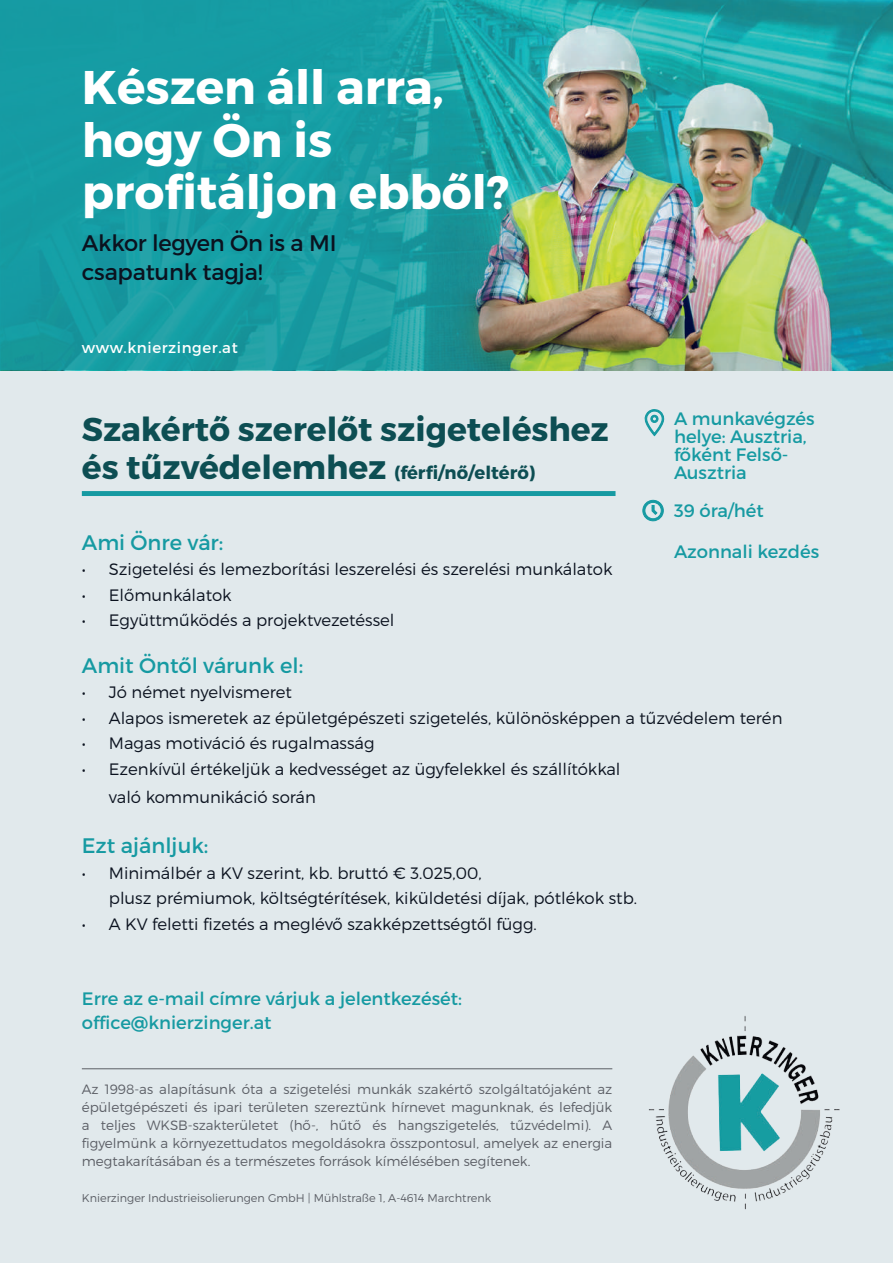
<style>
.page{position:relative;width:893px;height:1263px;background:#e1e9ec}
.page>*{position:absolute;margin:0;border:0;box-sizing:border-box;transform-origin:0 0}
.t1{font:700 47.25px/52.5px "Montserrat";color:#fff}
.t2{font:700 33px "Montserrat";color:#0d4e53}
.t3{font:22.5px/28.5px "Montserrat";letter-spacing:-.01em;color:#0b121f}
.t4{font:21px "Montserrat";color:#169aa2}
.t5{font:18px/18px "Montserrat";color:#169aa2}
.t6{font:700 18px "Montserrat";color:#0d4e53}
.t7{font:300 16.5px/28.5px "Montserrat";color:#0b121f}
.t8{font:15px "Montserrat";letter-spacing:.04em;color:#fff}
.t9{font:300 13.5px/18px "Montserrat";color:#5c5f66;text-align:justify}
.t10{font:300 11.25px "Montserrat";color:#5c5f66}
.s1{font-size:33px}
</style>
<div class="page">
<img style="left:648px;top:1016px;width:192px;height:194px">
<div style="left:82px;top:491px;width:533px;height:5px;background:#169aa2"></div>
<img style="left:0;top:0;width:893px;height:371px">
<svg style="left:0;top:0;width:521px;height:370px;background:#1b9ca1"></svg>
<hr style="left:82px;top:1068px;width:530px;height:1px;background:#5c5f66">
<svg style="left:642px;top:499px;width:22px;height:23px"></svg>
<svg style="left:644px;top:409px;width:21px;height:28px"></svg>
<h1 class="t1" style="left:82px;top:62px;width:429px">Készen áll arra, hogy Ön is profitáljon ebből?</h1>
<h3 class="t3" style="left:82px;top:229px;width:256px">Akkor legyen Ön is a MI csapatunk tagja!</h3>
<p class="t8" style="left:82px;top:338px;width:157px">www.knierzinger.at</p>
<h2 class="t2" style="left:82px;top:409px;width:528px">Szakértő szerelőt szigeteléshez</h2>
<p class="t6" style="left:82px;top:461px;width:455px"><span class="s1">és tűzvédelemhez</span> (férfi/nő/eltérő)</p>
<p class="t5" style="left:674px;top:409px;width:142px">A munkavégzés helye: Ausztria, főként Felső-<br>Ausztria</p>
<p class="t5" style="left:674px;top:502px;width:91px">39 óra/hét</p>
<p class="t4" style="left:82px;top:529px;width:143px">Ami Önre vár:</p>
<p class="t7" style="left:82px;top:555px;width:532px">• Szigetelési és lemezborítási leszerelési és szerelési munkálatok</p>
<p class="t7" style="left:82px;top:580px;width:151px">• Előmunkálatok</p>
<p class="t7" style="left:82px;top:606px;width:314px">• Együttműködés a projektvezetéssel</p>
<p class="t4" style="left:82px;top:652px;width:223px">Amit Öntől várunk el:</p>
<p class="t7" style="left:82px;top:678px;width:212px">• Jó német nyelvismeret</p>
<p class="t7" style="left:82px;top:703px;width:702px">• Alapos ismeretek az épületgépészeti szigetelés, különösképpen a tűzvédelem terén</p>
<p class="t7" style="left:82px;top:729px;width:294px">• Magas motiváció és rugalmasság</p>
<p class="t7" style="left:109px;top:754px;width:513px;text-indent:-27px">• Ezenkívül értékeljük a kedvességet az ügyfelekkel és szállítókkal való kommunikáció során</p>
<p class="t4" style="left:82px;top:833px;width:128px">Ezt ajánljuk:</p>
<p class="t7" style="left:109px;top:860px;width:530px;line-height:25.5px;text-indent:-27px">• Minimálbér a KV szerint, kb. bruttó € 3.025,00,<br>plusz prémiumok, költségtérítések, kiküldetési díjak, pótlékok stb.</p>
<p class="t7" style="left:82px;top:909px;width:456px">• A KV feletti fizetés a meglévő szakképzettségtől függ.</p>
<p class="t5" style="left:674px;top:542px;width:147px">Azonnali kezdés</p>
<p class="t5" style="left:82px;top:986px;width:382px;line-height:24px">Erre az e-mail címre várjuk a jelentkezését: office@knierzinger.at</p>
<p class="t9" style="left:82px;top:1080px;width:532px">Az 1998-as alapításunk óta a szigetelési munkák szakértő szolgáltatójaként az épületgépészeti és ipari területen szereztünk hírnevet magunknak, és lefedjük a teljes WKSB-szakterületet (hő-, hűtő és hangszigetelés, tűzvédelmi). A figyelmünk a környezettudatos megoldásokra összpontosul, amelyek az energia megtakarításában és a természetes források kímélésében segítenek.</p>
<p class="t10" style="left:82px;top:1191px;width:411px">Knierzinger Industrieisolierungen GmbH | Mühlstraße 1, A-4614 Marchtrenk</p>
</div>
